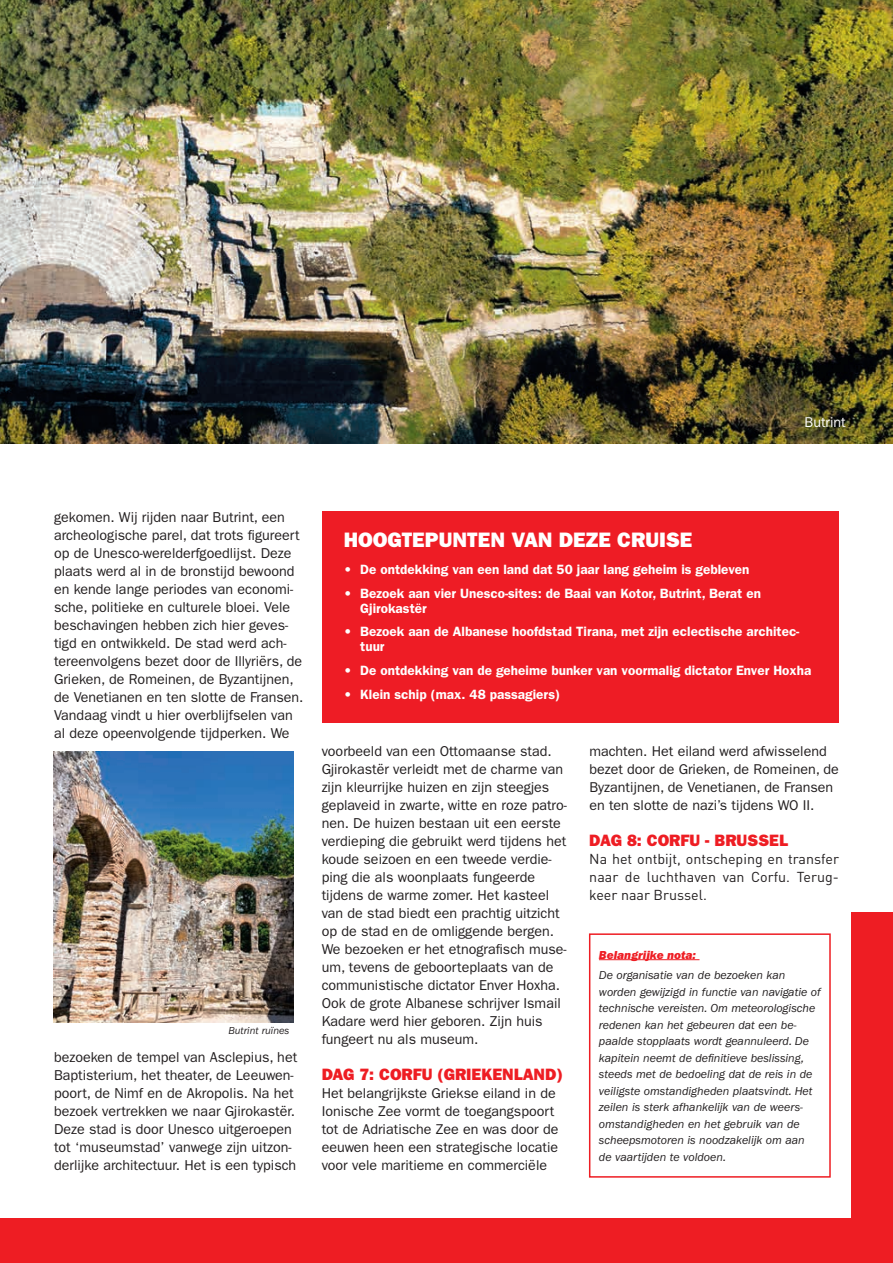
<style>
.page{position:relative;width:893px;height:1263px;background:#fff}
.page>*{position:absolute;margin:0;border:0;box-sizing:border-box;transform-origin:0 0}
.t1{font:800 21px "Franklin Gothic LT Pro";color:#fff}
.t2{font:800 16.5px "Franklin Gothic LT Pro";color:#ee1d23}
.t3{font:14.4px/18px "Franklin Gothic LT Pro";color:#231f20}
.t4{font:14.25px/18px "Franklin Gothic LT Pro";color:#231f20}
.t5{font:14.25px/18px "DIN Pro";color:#231f20;text-align:justify}
.t6{font:14.25px "Franklin Gothic LT Pro";color:#fff}
.t7{font:13.5px/15px "Franklin Gothic LT Pro Dm";color:#fff}
.t8{font:italic 12px/16.5px "Franklin Gothic LT Pro";color:#231f20}
.t9{font:italic 800 12px "Franklin Gothic LT Pro";color:#ee1d23}
.t10{font:italic 10.5px "Franklin Gothic LT Pro";color:#231f20}
.s1{font-family:"Franklin Gothic LT Pro";font-weight:800}
</style>
<div class="page">
<div style="left:0;top:912px;width:893px;height:351px;background:#ee1d23"></div>
<div style="left:0;top:444px;width:850px;height:774px;background:#fff"></div>
<img style="left:0;top:0;width:893px;height:443px">
<img style="left:54px;top:752px;width:239px;height:271px">
<hr style="left:892px;top:443px;width:1px;height:774px;background:#eaf7fb">
<hr style="left:599px;top:959px;width:100px;height:1px;background:#ee1d23">
<div style="left:589px;top:933px;width:242px;height:244px;border:2px solid #ee1d23"></div>
<div style="left:322px;top:511px;width:517px;height:211px;background:#ee1c25"></div>
<p class="t6" style="left:804px;top:413px;width:43px">Butrint</p>
<p class="t3" style="left:54px;top:508px;width:251px">gekomen. Wij rijden naar Butrint, een archeologische parel, dat trots figureert op de Unesco-werelderfgoedlijst. Deze plaats werd al in de bronstijd bewoond en kende lange periodes van economi&shy;sche, politieke en culturele bloei. Vele beschavingen hebben zich hier geves&shy;tigd en ontwikkeld. De stad werd ach&shy;tereenvolgens bezet door de Illyriërs, de Grieken, de Romeinen, de Byzantijnen, de Venetianen en ten slotte de Fransen.<br>Vandaag vindt u hier overblijfselen van al deze opeenvolgende tijdperken. We</p>
<p class="t10" style="left:228px;top:1025px;width:63px">Butrint ruïnes</p>
<p class="t3" style="left:54px;top:1048px;width:245px">bezoeken de tempel van Asclepius, het Baptisterium, het theater, de Leeuwen&shy;poort, de Nimf en de Akropolis. Na het bezoek vertrekken we naar Gjirokastër.<br>Deze stad is door Unesco uitgeroepen tot ‘museumstad’ vanwege zijn uitzon&shy;derlijke architectuur. Het is een typisch</p>
<h1 class="t1" style="left:344px;top:527px;width:350px">HOOGTEPUNTEN VAN DEZE CRUISE</h1>
<p class="t7" style="left:344px;top:562px;width:407px"><span class="s1">•</span> De ontdekking van een land dat 50 jaar lang geheim is gebleven</p>
<p class="t7" style="left:360px;top:586px;width:402px;text-indent:-16px"><span class="s1">•</span> Bezoek aan vier Unesco-sites: de Baai van Kotor, Butrint, Berat en<br>Gjirokastër</p>
<p class="t7" style="left:360px;top:624px;width:441px;text-indent:-16px"><span class="s1">•</span> Bezoek aan de Albanese hoofdstad Tirana, met zijn eclectische architec&shy;tuur</p>
<p class="t7" style="left:344px;top:663px;width:469px"><span class="s1">•</span> De ontdekking van de geheime bunker van voormalig dictator Enver Hoxha</p>
<p class="t7" style="left:344px;top:686px;width:218px"><span class="s1">•</span> Klein schip (max. 48 passagiers)</p>
<p class="t3" style="left:322px;top:742px;width:247px">voorbeeld van een Ottomaanse stad.<br>Gjirokastër verleidt met de charme van zijn kleurrijke huizen en zijn steegjes geplaveid in zwarte, witte en roze patro&shy;nen. De huizen bestaan uit een eerste verdieping die gebruikt werd tijdens het koude seizoen en een tweede verdie&shy;ping die als woonplaats fungeerde tijdens de warme zomer. Het kasteel van de stad biedt een prachtig uitzicht op de stad en de omliggende bergen.<br>We bezoeken er het etnografisch muse&shy;um, tevens de geboorteplaats van de communistische dictator Enver Hoxha.<br>Ook de grote Albanese schrijver Ismail Kadare werd hier geboren. Zijn huis fungeert nu als museum.</p>
<p class="t2" style="left:322px;top:1065px;width:242px">DAG 7: CORFU (GRIEKENLAND)</p>
<p class="t4" style="left:322px;top:1084px;width:238px">Het belangrijkste Griekse eiland in de Ionische Zee vormt de toegangspoort tot de Adriatische Zee en was door de eeuwen heen een strategische locatie voor vele maritieme en commerciële</p>
<p class="t4" style="left:589px;top:742px;width:251px">machten. Het eiland werd afwisselend bezet door de Grieken, de Romeinen, de Byzantijnen, de Venetianen, de Fransen en ten slotte de nazi’s tijdens WO II.</p>
<p class="t2" style="left:589px;top:831px;width:200px">DAG 8: CORFU - BRUSSEL</p>
<p class="t5" style="left:589px;top:849px;width:251px">Na het ontbijt, ontscheping en transfer naar de luchthaven van Corfu. Terug&shy;keer naar Brussel.</p>
<p class="t9" style="left:599px;top:947px;width:99px">Belangrijke nota:</p>
<p class="t8" style="left:599px;top:967px;width:223px">De organisatie van de bezoeken kan worden gewijzigd in functie van navigatie of technische vereisten. Om meteorologische redenen kan het gebeuren dat een be&shy;paalde stopplaats wordt geannuleerd. De kapitein neemt de definitieve beslissing, steeds met de bedoeling dat de reis in de veiligste omstandigheden plaatsvindt. Het zeilen is sterk afhankelijk van de weers&shy;omstandigheden en het gebruik van de scheepsmotoren is noodzakelijk om aan<br>de vaartijden te voldoen.</p>
</div>
